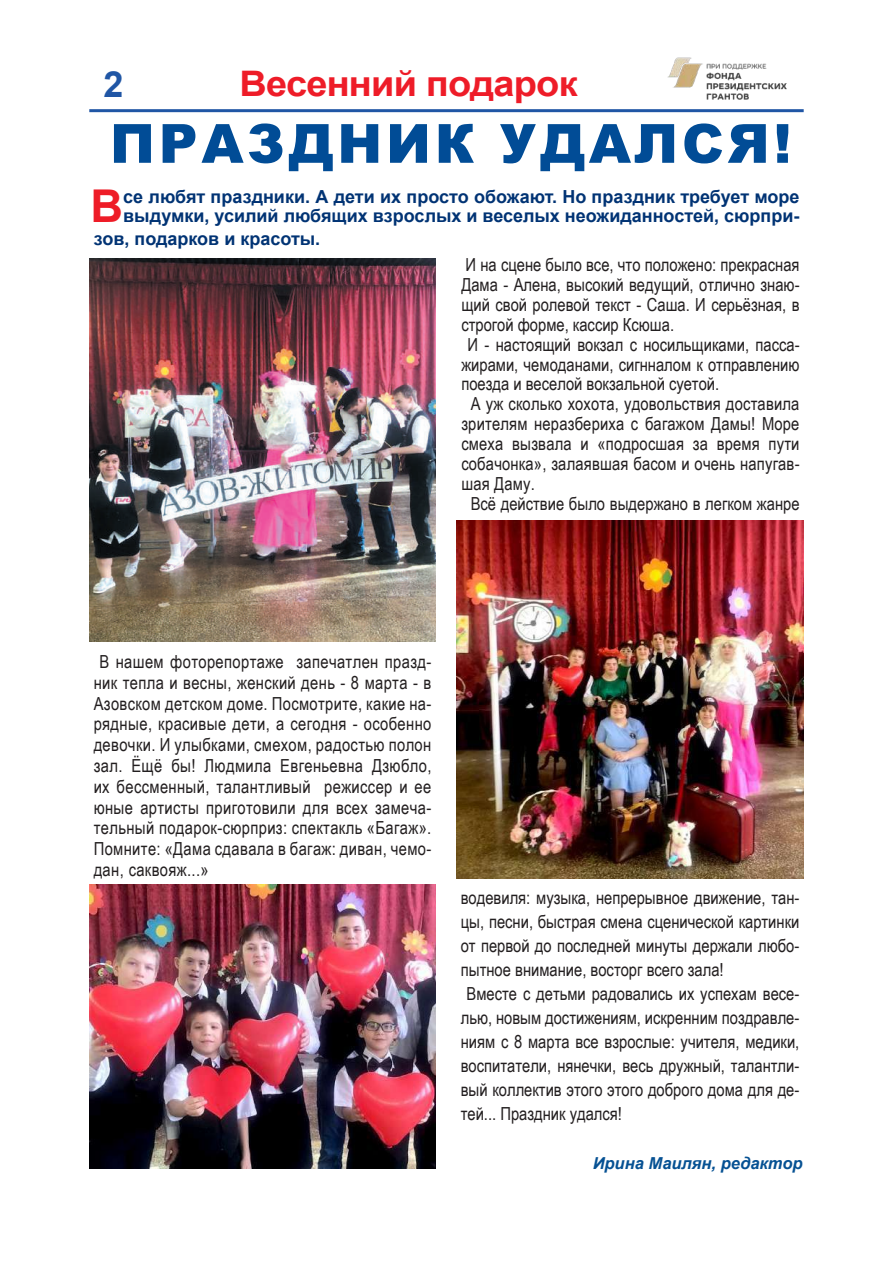
<style>
.page{position:relative;width:893px;height:1263px;background:#fff}
.page>*{position:absolute;margin:0;border:0;box-sizing:border-box;transform-origin:0 0}
.t1{font:900 54px "Arial";letter-spacing:.07em;color:#014c96}
.t2{font:700 45.3px "Arial";color:#ee1c27}
.t3{font:700 36px "Arial";color:#2056a5}
.t4{font:700 35.25px "Arial";letter-spacing:-.02em;color:#ee1c28;scale:1.08 1}
.t5{font:18px/20.9px "Arial Narrow";color:#231f20;text-align:justify}
.t6{font:700 18px/19.5px "Arial";color:#013374}
.t7{font:italic 700 16.5px "Arial";color:#065193}
</style>
<div class="page">
<img style="left:668px;top:57px;width:119px;height:43px">
<hr style="left:89px;top:109px;width:715px;height:3px;background:#2056a5">
<img style="left:89px;top:259px;width:347px;height:383px">
<img style="left:89px;top:885px;width:347px;height:283px">
<img style="left:456px;top:520px;width:348px;height:358px">
<h3 class="t3" style="left:104px;top:60px;width:22px">2</h3>
<h3 class="t4" style="left:240px;top:60px;width:315px">Весенний подарок</h3>
<h1 class="t1" style="left:110px;top:104px;width:683px">ПРАЗДНИК УДАЛСЯ!</h1>
<h2 class="t2" style="left:91px;top:176px;width:34px">В</h2>
<p class="t6" style="left:123px;top:187px;width:678px">се любят праздники. А дети их просто обожают. Но праздник требует море выдумки, усилий любящих взрослых и веселых неожиданностей, сюрпри-</p>
<p class="t6" style="left:94px;top:229px;width:228px">зов, подарков и красоты.</p>
<p class="t5" style="left:466px;top:254px;width:335px">И на сцене было все, что положено: прекрасная</p>
<p class="t5" style="left:461px;top:274px;width:340px">Дама - Алена, высокий ведущий, отлично знаю-</p>
<p class="t5" style="left:461px;top:293px;width:340px">щий свой ролевой текст - Саша. И серьёзная, в</p>
<p class="t5" style="left:461px;top:313px;width:214px">строгой форме, кассир Ксюша.</p>
<p class="t5" style="left:468px;top:333px;width:333px">И - настоящий вокзал с носильщиками, пасса-</p>
<p class="t5" style="left:461px;top:353px;width:340px">жирами, чемоданами, сигнналом к отправлению</p>
<p class="t5" style="left:461px;top:373px;width:259px">поезда и веселой вокзальной суетой.</p>
<p class="t5" style="left:471px;top:393px;width:330px">А уж сколько хохота, удовольствия доставила</p>
<p class="t5" style="left:461px;top:413px;width:340px">зрителям неразбериха с багажом Дамы! Море</p>
<p class="t5" style="left:461px;top:432px;width:340px">смеха вызвала и «подросшая за время пути</p>
<p class="t5" style="left:461px;top:452px;width:340px">собачонка», залаявшая басом и очень напугав-</p>
<p class="t5" style="left:461px;top:472px;width:75px">шая Даму.</p>
<p class="t5" style="left:471px;top:492px;width:330px">Всё действие было выдержано в легком жанре</p>
<p class="t5" style="left:94px;top:650px;width:339px;text-indent:6px">В нашем фоторепортаже запечатлен празд&shy;ник тепла и весны, женский день - 8 марта - в Азовском детском доме. Посмотрите, какие на&shy;рядные, красивые дети, а сегодня - особенно девочки. И улыбками, смехом, радостью полон зал. Ёщё бы! Людмила Евгеньевна Дзюбло, их бессменный, талантливый режиссер и ее юные артисты приготовили для всех замеча&shy;тельный подарок-сюрприз: спектакль «Багаж».<br>Помните: «Дама сдавала в багаж: диван, чемо&shy;дан, саквояж...»</p>
<p class="t5" style="left:461px;top:887px;width:340px">водевиля: музыка, непрерывное движение, тан-</p>
<p class="t5" style="left:461px;top:911px;width:340px">цы, песни, быстрая смена сценической картинки</p>
<p class="t5" style="left:461px;top:935px;width:340px">от первой до последней минуты держали любо-</p>
<p class="t5" style="left:461px;top:959px;width:264px">пытное внимание, восторг всего зала!</p>
<p class="t5" style="left:467px;top:982px;width:334px">Вместе с детьми радовались их успехам весе-</p>
<p class="t5" style="left:461px;top:1006px;width:340px">лью, новым достижениям, искренним поздравле-</p>
<p class="t5" style="left:461px;top:1030px;width:340px">ниям с 8 марта все взрослые: учителя, медики,</p>
<p class="t5" style="left:461px;top:1054px;width:340px">воспитатели, нянечки, весь дружный, талантли-</p>
<p class="t5" style="left:461px;top:1078px;width:340px">вый коллектив этого этого доброго дома для де-</p>
<p class="t5" style="left:461px;top:1102px;width:163px">тей... Праздник удался!</p>
<p class="t7" style="left:593px;top:1152px;width:211px">Ирина Маилян, редактор</p>
</div>
